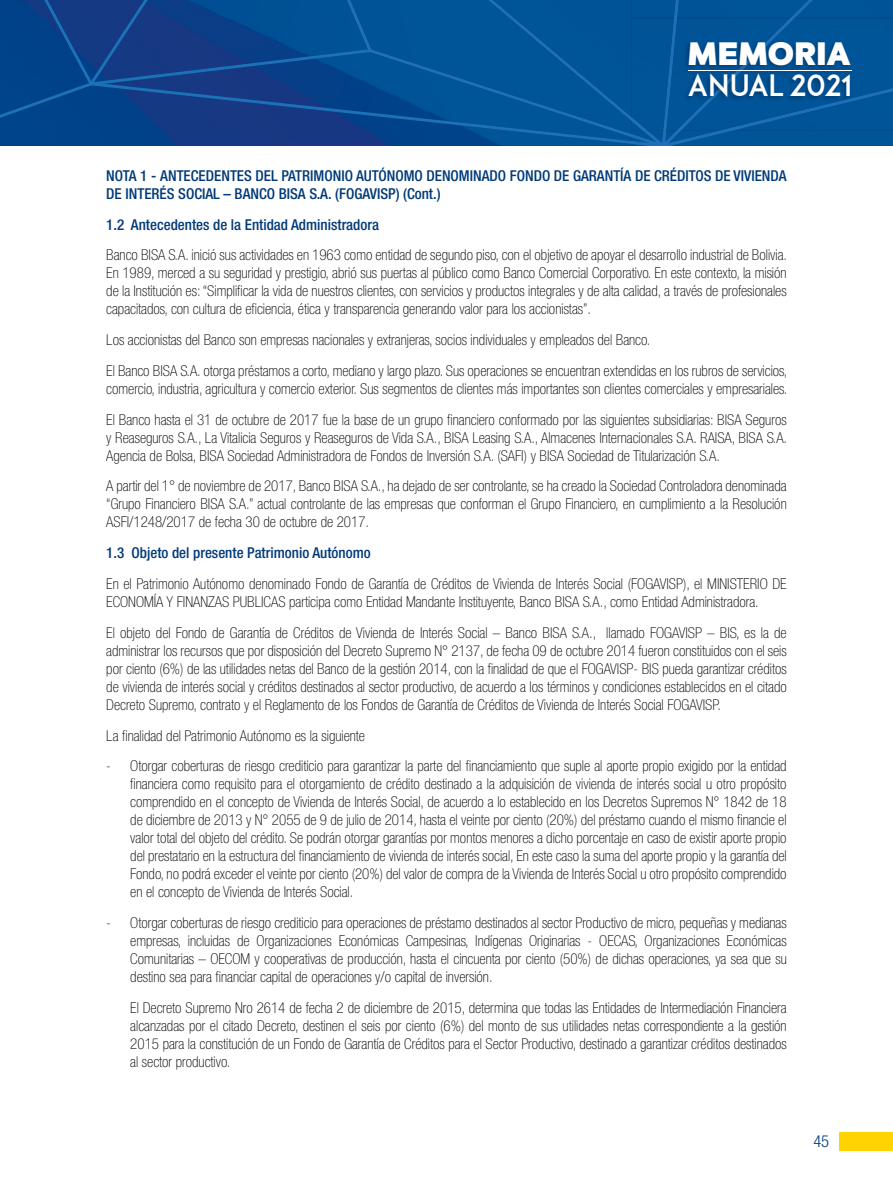
<style>
.page{position:relative;width:893px;height:1191px;background:#fff}
.page>*{position:absolute;margin:0;border:0;box-sizing:border-box;transform-origin:0 0}
.t1{font:800 32.4px "Chronica Pro";color:#fff}
.t2{font:29.1px "ADAM.CGPRO";letter-spacing:-.01em;color:#fff}
.t3{font:300 condensed 16.5px "Helvetica Neue LT Std";color:#003a78}
.t4{font:100 condensed 15px/18px "Helvetica Neue LT Std";color:#000;text-align:justify}
.t5{font:500 condensed 15px/18px "Helvetica Neue LT Std";color:#003a78}
</style>
<div class="page">
<div style="left:0;top:118px;width:89px;height:28px;background:#00448b"></div>
<svg style="left:0;top:0;width:89px;height:118px"></svg>
<svg style="left:91px;top:0;width:540px;height:146px;fill:#005195"></svg>
<svg style="left:341px;top:0;width:30px;height:51px"></svg>
<img style="left:826px;top:0;width:67px;height:18px">
<img style="left:631px;top:0;width:31px;height:17px">
<div style="left:662px;top:0;width:164px;height:18px;background:#005498"></div>
<div style="left:681px;top:130px;width:212px;height:16px;background:#005498"></div>
<img style="left:665px;top:130px;width:16px;height:16px">
<img style="left:631px;top:130px;width:34px;height:16px">
<img style="left:751px;top:126px;width:142px;height:4px">
<img style="left:685px;top:126px;width:36px;height:4px">
<img style="left:647px;top:126px;width:38px;height:4px">
<img style="left:721px;top:126px;width:30px;height:4px">
<img style="left:631px;top:17px;width:164px;height:1px">
<img style="left:677px;top:17px;width:114px;height:1px">
<img style="left:794px;top:18px;width:99px;height:68px">
<div style="left:631px;top:18px;width:33px;height:108px;background:#005397"></div>
<img style="left:794px;top:86px;width:99px;height:40px">
<img style="left:664px;top:18px;width:130px;height:108px">
<svg style="left:631px;top:117px;width:16px;height:13px"></svg>
<hr style="left:688px;top:70px;width:164px;height:1px;background:#fff">
<div style="left:839px;top:1132px;width:54px;height:19px;background:#ffd300"></div>
<h1 class="t1" style="left:688px;top:33px;width:164px">MEMORIA</h1>
<h2 class="t2" style="left:688px;top:68px;width:166px">ANUAL 2021</h2>
<p class="t5" style="left:106px;top:166px;width:682px">NOTA 1 - ANTECEDENTES DEL PATRIMONIO AUTÓNOMO DENOMINADO FONDO DE GARANTÍA DE CRÉDITOS DE VIVIENDA<br>DE INTERÉS SOCIAL – BANCO BISA S.A. (FOGAVISP) (Cont.)</p>
<p class="t5" style="left:106px;top:215px;width:274px">1.2 Antecedentes de la Entidad Administradora</p>
<p class="t4" style="left:106px;top:246px;width:682px">Banco BISA S.A. inició sus actividades en 1963 como entidad de segundo piso, con el objetivo de apoyar el desarrollo industrial de Bolivia.<br>En 1989, merced a su seguridad y prestigio, abrió sus puertas al público como Banco Comercial Corporativo. En este contexto, la misión de la Institución es: “Simplificar la vida de nuestros clientes, con servicios y productos integrales y de alta calidad, a través de profesionales capacitados, con cultura de eficiencia, ética y transparencia generando valor para los accionistas”.</p>
<p class="t4" style="left:106px;top:324px;width:682px;line-height:30.8px">Los accionistas del Banco son empresas nacionales y extranjeras, socios individuales y empleados del Banco.<br>El Banco BISA S.A. otorga préstamos a corto, mediano y largo plazo. Sus operaciones se encuentran extendidas en los rubros de servicios,</p>
<p class="t4" style="left:106px;top:373px;width:682px;line-height:30.8px">comercio, industria, agricultura y comercio exterior. Sus segmentos de clientes más importantes son clientes comerciales y empresariales.<br>El Banco hasta el 31 de octubre de 2017 fue la base de un grupo financiero conformado por las siguientes subsidiarias: BISA Seguros</p>
<p class="t4" style="left:106px;top:428px;width:682px">y Reaseguros S.A., La Vitalicia Seguros y Reaseguros de Vida S.A., BISA Leasing S.A., Almacenes Internacionales S.A. RAISA, BISA S.A.<br>Agencia de Bolsa, BISA Sociedad Administradora de Fondos de Inversión S.A. (SAFI) y BISA Sociedad de Titularización S.A.</p>
<p class="t4" style="left:106px;top:477px;width:682px">A partir del 1° de noviembre de 2017, Banco BISA S.A., ha dejado de ser controlante, se ha creado la Sociedad Controladora denominada “Grupo Financiero BISA S.A.” actual controlante de las empresas que conforman el Grupo Financiero, en cumplimiento a la Resolución ASFI/1248/2017 de fecha 30 de octubre de 2017.</p>
<p class="t5" style="left:106px;top:544px;width:266px">1.3 Objeto del presente Patrimonio Autónomo</p>
<p class="t4" style="left:106px;top:574px;width:682px">En el Patrimonio Autónomo denominado Fondo de Garantía de Créditos de Vivienda de Interés Social (FOGAVISP), el MINISTERIO DE<br>ECONOMÍA Y FINANZAS PUBLICAS participa como Entidad Mandante Instituyente, Banco BISA S.A., como Entidad Administradora.</p>
<p class="t4" style="left:106px;top:623px;width:682px">El objeto del Fondo de Garantía de Créditos de Vivienda de Interés Social – Banco BISA S.A., llamado FOGAVISP – BIS, es la de administrar los recursos que por disposición del Decreto Supremo N° 2137, de fecha 09 de octubre 2014 fueron constituidos con el seis por ciento (6%) de las utilidades netas del Banco de la gestión 2014, con la finalidad de que el FOGAVISP- BIS pueda garantizar créditos de vivienda de interés social y créditos destinados al sector productivo, de acuerdo a los términos y condiciones establecidos en el citado Decreto Supremo, contrato y el Reglamento de los Fondos de Garantía de Créditos de Vivienda de Interés Social FOGAVISP.</p>
<p class="t4" style="left:106px;top:726px;width:260px">La finalidad del Patrimonio Autónomo es la siguiente</p>
<p class="t4" style="left:130px;top:757px;width:658px;text-indent:-24px">- Otorgar coberturas de riesgo crediticio para garantizar la parte del financiamiento que suple al aporte propio exigido por la entidad financiera como requisito para el otorgamiento de crédito destinado a la adquisición de vivienda de interés social u otro propósito comprendido en el concepto de Vivienda de Interés Social, de acuerdo a lo establecido en los Decretos Supremos N° 1842 de 18 de diciembre de 2013 y N° 2055 de 9 de julio de 2014, hasta el veinte por ciento (20%) del préstamo cuando el mismo financie el valor total del objeto del crédito. Se podrán otorgar garantías por montos menores a dicho porcentaje en caso de existir aporte propio del prestatario en la estructura del financiamiento de vivienda de interés social, En este caso la suma del aporte propio y la garantía del Fondo, no podrá exceder el veinte por ciento (20%) del valor de compra de la Vivienda de Interés Social u otro propósito comprendido en el concepto de Vivienda de Interés Social.</p>
<p class="t4" style="left:130px;top:913px;width:658px;text-indent:-24px">- Otorgar coberturas de riesgo crediticio para operaciones de préstamo destinados al sector Productivo de micro, pequeñas y medianas empresas, incluidas de Organizaciones Económicas Campesinas, Indígenas Originarias - OECAS, Organizaciones Económicas Comunitarias – OECOM y cooperativas de producción, hasta el cincuenta por ciento (50%) de dichas operaciones, ya sea que su destino sea para financiar capital de operaciones y/o capital de inversión.</p>
<p class="t4" style="left:130px;top:998px;width:658px">El Decreto Supremo Nro 2614 de fecha 2 de diciembre de 2015, determina que todas las Entidades de Intermediación Financiera alcanzadas por el citado Decreto, destinen el seis por ciento (6%) del monto de sus utilidades netas correspondiente a la gestión 2015 para la constitución de un Fondo de Garantía de Créditos para el Sector Productivo, destinado a garantizar créditos destinados al sector productivo.</p>
<p class="t3" style="left:813px;top:1131px;width:17px">45</p>
</div>
